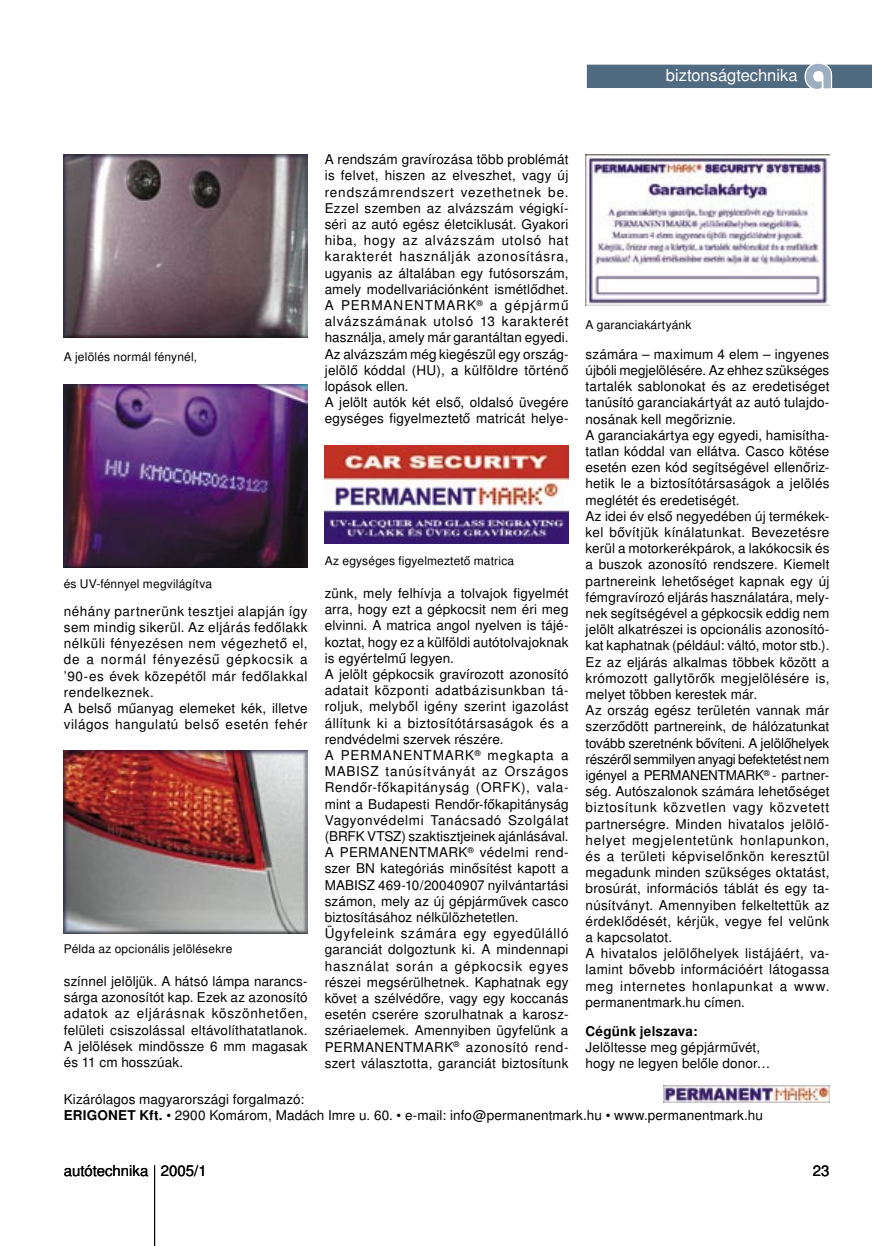
<style>
.page{position:relative;width:872px;height:1246px;background:#fff}
.page>*{position:absolute;margin:0;border:0;box-sizing:border-box;transform-origin:0 0}
.t1{font:16.5px "Nimbus Sans LOT";color:#fff}
.t2{font:15px "Nimbus Sans LOT";color:#000}
.szoveg_sorkizart{font:13.5px/16.2px "Nimbus Sans LOT";letter-spacing:.015em;color:#000;text-align:justify}
.szoveg_sorkizart-2{font:700 13.5px "Nimbus Sans LOT";letter-spacing:.015em;color:#000}
.kepala{font:12px "Nimbus Sans LOT";letter-spacing:.015em;color:#000}
.s1{font-weight:700}
</style>
<div class="page">
<hr style="left:154px;top:1165px;width:1px;height:81px;background:#000">
<svg style="left:587px;top:64px;width:285px;height:25px;background:#637b8e"></svg>
<img style="left:585px;top:154px;width:244px;height:151px">
<img style="left:663px;top:1086px;width:166px;height:17px">
<img style="left:64px;top:154px;width:244px;height:183px">
<img style="left:64px;top:385px;width:244px;height:183px">
<img style="left:64px;top:750px;width:244px;height:183px">
<img style="left:325px;top:446px;width:243px;height:97px">
<p class="t1" style="left:742px;top:64px;width:57px">??????</p>
<p class="t1" style="left:666px;top:65px;width:133px">biztonságtechnika</p>
<p class="szoveg_sorkizart" style="left:325px;top:152px;width:245px">A rendszám gravírozása több problémát is felvet, hiszen az elveszhet, vagy új rendszámrendszert vezethetnek be.<br>Ezzel szemben az alvázszám végigkí&shy;séri az autó egész életciklusát. Gyakori hiba, hogy az alvázszám utolsó hat karakterét használják azonosításra, ugyanis az általában egy futósorszám, amely modellvariációnként ismétlődhet.<br>A PERMANENTMARK<sup>®</sup> a gépjármű alvázszámának utolsó 13 karakterét használja, amely már garantáltan egyedi.<br>Az alvázszám még kiegészül egy ország&shy;jelölő kóddal (HU), a külföldre történő lopások ellen.</p>
<p class="szoveg_sorkizart" style="left:325px;top:395px;width:245px">A jelölt autók két első, oldalsó üvegére egységes figyelmeztető matricát helye-</p>
<p class="kepala" style="left:585px;top:318px;width:107px">A garanciakártyánk</p>
<p class="szoveg_sorkizart" style="left:585px;top:346px;width:245px">számára – maximum 4 elem – ingyenes újbóli megjelölésére. Az ehhez szükséges tartalék sablonokat és az eredetiséget tanúsító garanciakártyát az autó tulajdo&shy;nosának kell megőriznie.</p>
<p class="szoveg_sorkizart" style="left:585px;top:427px;width:245px">A garanciakártya egy egyedi, hamisítha&shy;tatlan kóddal van ellátva. Casco kötése esetén ezen kód segítségével ellenőriz&shy;hetik le a biztosítótársaságok a jelölés meglétét és eredetiségét.</p>
<p class="szoveg_sorkizart" style="left:585px;top:508px;width:245px">Az idei év első negyedében új termékek&shy;kel bővítjük kínálatunkat. Bevezetésre kerül a motorkerékpárok, a lakókocsik és a buszok azonosító rendszere. Kiemelt partnereink lehetőséget kapnak egy új fémgravírozó eljárás használatára, mely&shy;nek segítségével a gépkocsik eddig nem jelölt alkatrészei is opcionális azonosító&shy;kat kaphatnak (például: váltó, motor stb.).<br>Ez az eljárás alkalmas többek között a krómozott gallytörők megjelölésére is, melyet többen kerestek már.</p>
<p class="szoveg_sorkizart" style="left:585px;top:703px;width:245px">Az ország egész területén vannak már szerződött partnereink, de hálózatunkat tovább szeretnénk bővíteni. A jelölőhelyek részéről semmilyen anyagi befektetést nem igényel a PERMANENTMARK<sup>®</sup> - partner&shy;ség. Autószalonok számára lehetőséget biztosítunk közvetlen vagy közvetett partnerségre. Minden hivatalos jelölő&shy;helyet megjelentetünk honlapunkon, és a területi képviselőnkön keresztül megadunk minden szükséges oktatást, brosúrát, információs táblát és egy ta&shy;núsítványt. Amennyiben felkeltettük az érdeklődését, kérjük, vegye fel velünk a kapcsolatot.</p>
<p class="szoveg_sorkizart" style="left:585px;top:946px;width:245px">A hivatalos jelölőhelyek listájáért, va&shy;lamint bővebb információért látogassa meg internetes honlapunkat a www. permanentmark.hu címen.</p>
<p class="szoveg_sorkizart-2" style="left:585px;top:1023px;width:113px">Cégünk jelszava:</p>
<p class="szoveg_sorkizart" style="left:585px;top:1039px;width:176px">Jelöltesse meg gépjárművét,</p>
<p class="szoveg_sorkizart" style="left:585px;top:1056px;width:186px">hogy ne legyen belőle donor…</p>
<p class="kepala" style="left:64px;top:350px;width:135px">A jelölés normál fénynél,</p>
<p class="kepala" style="left:325px;top:554px;width:191px">Az egységes figyelmeztető matrica</p>
<p class="kepala" style="left:64px;top:577px;width:150px">és UV-fénnyel megvilágítva</p>
<p class="szoveg_sorkizart" style="left:325px;top:585px;width:245px">zünk, mely felhívja a tolvajok figyelmét arra, hogy ezt a gépkocsit nem éri meg elvinni. A matrica angol nyelven is tájé&shy;koztat, hogy ez a külföldi autótolvajoknak is egyértelmű legyen.</p>
<p class="szoveg_sorkizart" style="left:325px;top:666px;width:245px">A jelölt gépkocsik gravírozott azonosító adatait központi adatbázisunkban tá&shy;roljuk, melyből igény szerint igazolást állítunk ki a biztosítótársaságok és a rendvédelmi szervek részére.</p>
<p class="szoveg_sorkizart" style="left:325px;top:747px;width:245px">A PERMANENTMARK<sup>®</sup> megkapta a MABISZ tanúsítványát az Országos Rendőr-főkapitányság (ORFK), vala&shy;mint a Budapesti Rendőr-főkapitányság Vagyonvédelmi Tanácsadó Szolgálat (BRFK VTSZ) szaktisztjeinek ajánlásával.<br>A PERMANENTMARK<sup>®</sup> védelmi rend&shy;szer BN kategóriás minősítést kapott a MABISZ 469-10/20040907 nyilvántartási számon, mely az új gépjárművek casco biztosításához nélkülözhetetlen.</p>
<p class="szoveg_sorkizart" style="left:325px;top:926px;width:245px">Ügyfeleink számára egy egyedülálló garanciát dolgoztunk ki. A mindennapi használat során a gépkocsik egyes részei megsérülhetnek. Kaphatnak egy követ a szélvédőre, vagy egy koccanás esetén cserére szorulhatnak a karosz&shy;szériaelemek. Amennyiben ügyfelünk a PERMANENTMARK<sup>®</sup> azonosító rend&shy;szert választotta, garanciát biztosítunk</p>
<p class="szoveg_sorkizart" style="left:64px;top:603px;width:245px">néhány partnerünk tesztjei alapján így sem mindig sikerül. Az eljárás fedőlakk nélküli fényezésen nem végezhető el, de a normál fényezésű gépkocsik a ’90-es évek közepétől már fedőlakkal rendelkeznek.</p>
<p class="szoveg_sorkizart" style="left:64px;top:700px;width:245px">A belső műanyag elemeket kék, illetve világos hangulatú belső esetén fehér</p>
<p class="kepala" style="left:64px;top:942px;width:170px">Példa az opcionális jelölésekre</p>
<p class="szoveg_sorkizart" style="left:64px;top:973px;width:245px">színnel jelöljük. A hátsó lámpa narancs&shy;sárga azonosítót kap. Ezek az azonosító adatok az eljárásnak köszönhetően, felületi csiszolással eltávolíthatatlanok.<br>A jelölések mindössze 6 mm magasak és 11 cm hosszúak.</p>
<p class="szoveg_sorkizart" style="left:64px;top:1091px;width:242px">Kizárólagos magyarországi forgalmazó:</p>
<p class="szoveg_sorkizart" style="left:64px;top:1108px;width:700px"><span class="s1">ERIGONET Kft.</span> • 2900 Komárom, Madách Imre u. 60. • e-mail: info@permanentmark.hu • www.permanentmark.hu</p>
<p class="t2" style="left:64px;top:1162px;width:144px">autótechnika 2005/1</p>
<p class="t2" style="left:812px;top:1162px;width:18px">23</p>
</div>
